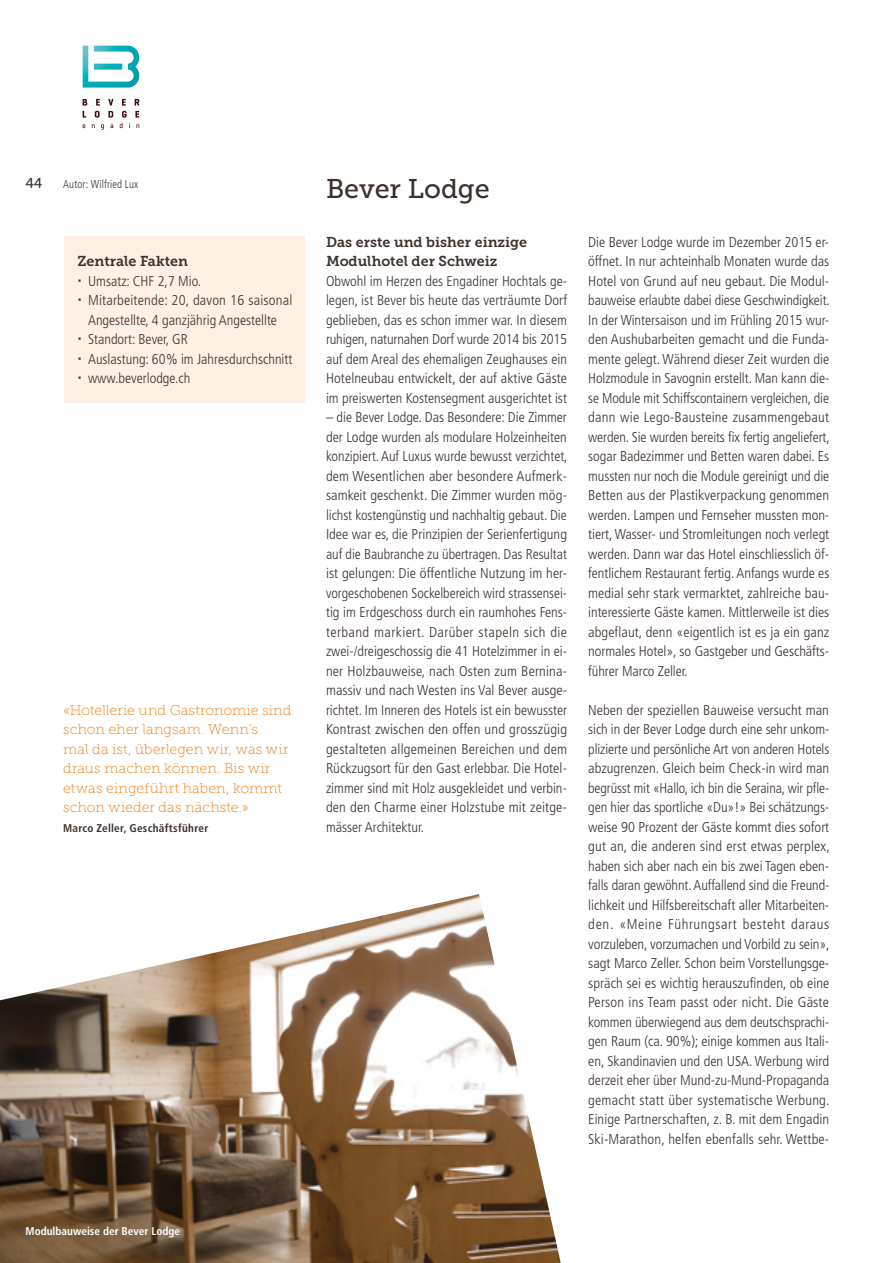
<style>
.page{position:relative;width:893px;height:1263px;background:#fff}
.page>*{position:absolute;margin:0;border:0;box-sizing:border-box;transform-origin:0 0}
.t1{font:27px "Museo Slab 500";color:#3c322d}
.t2{font:300 condensed 14.25px/19.5px "Frutiger";letter-spacing:-.005em;color:#3c322d;text-align:justify}
.t3{font:14.25px/19.5px "Museo Slab 100";letter-spacing:.01em;color:#ef7d14}
.t4{font:14.25px/19.5px "Museo Slab 700";color:#3c322d}
.t5{font:14.25px "Museo Slab 500";color:#3c322d}
.t6{font:700 condensed 11.25px "Frutiger";letter-spacing:.02em;color:#3c322d}
.t7{font:700 condensed 11.25px "Frutiger";color:#fff}
.t8{font:300 condensed 11.25px "Frutiger";letter-spacing:.015em;color:#3c322d;scale:.95 1}
</style>
<div class="page">
<div style="left:65px;top:237px;width:240px;height:166px;background:#fef0e2"></div>
<svg style="left:83px;top:99px;width:4px;height:19px"></svg>
<svg style="left:95px;top:99px;width:5px;height:19px"></svg>
<svg style="left:108px;top:99px;width:5px;height:19px"></svg>
<svg style="left:92px;top:124px;width:3px;height:4px"></svg>
<svg style="left:101px;top:124px;width:3px;height:6px"></svg>
<svg style="left:110px;top:124px;width:3px;height:4px"></svg>
<svg style="left:120px;top:99px;width:19px;height:29px"></svg>
<svg style="left:83px;top:46px;width:56px;height:42px"></svg>
<img style="left:0;top:894px;width:561px;height:369px">
<p class="t5" style="left:25px;top:175px;width:19px">44</p>
<h1 class="t1" style="left:326px;top:173px;width:165px">Bever Lodge</h1>
<p class="t4" style="left:326px;top:232px;width:203px">Das erste und bisher einzige<br>Modulhotel der Schweiz</p>
<p class="t2" style="left:326px;top:271px;width:243px">Obwohl im Herzen des Engadiner Hochtals ge&shy;legen, ist Bever bis heute das verträumte Dorf geblieben, das es schon immer war. In diesem ruhigen, naturnahen Dorf wurde 2014 bis 2015 auf dem Areal des ehemaligen Zeughauses ein Hotelneubau entwickelt, der auf aktive Gäste im preiswerten Kostensegment ausgerichtet ist</p>
<p class="t2" style="left:326px;top:408px;width:243px">– die Bever Lodge. Das Besondere: Die Zimmer der Lodge wurden als modulare Holzeinheiten konzipiert. Auf Luxus wurde bewusst verzichtet, dem Wesentlichen aber besondere Aufmerk&shy;samkeit geschenkt. Die Zimmer wurden mög&shy;lichst kostengünstig und nachhaltig gebaut. Die Idee war es, die Prinzipien der Serienfertigung auf die Baubranche zu übertragen. Das Resultat ist gelungen: Die öffentliche Nutzung im her&shy;vorgeschobenen Sockelbereich wird strassensei&shy;tig im Erdgeschoss durch ein raumhohes Fens&shy;terband markiert. Darüber stapeln sich die zwei-/dreigeschossig die 41 Hotelzimmer in ei&shy;ner Holzbauweise, nach Osten zum Bernina&shy;massiv und nach Westen ins Val Bever ausge&shy;richtet. Im Inneren des Hotels ist ein bewusster Kontrast zwischen den offen und grosszügig gestalteten allgemeinen Bereichen und dem Rückzugsort für den Gast erlebbar. Die Hotel&shy;zimmer sind mit Holz ausgekleidet und verbin&shy;den den Charme einer Holzstube mit zeitge&shy;mässer Architektur.</p>
<p class="t8" style="left:63px;top:178px;width:81px">Autor: Wilfried Lux</p>
<p class="t4" style="left:77px;top:252px;width:112px">Zentrale Fakten</p>
<p class="t2" style="left:88px;top:271px;width:206px;text-align:left">Umsatz: CHF 2,7 Mio.<br>Mitarbeitende: 20, davon 16 saisonal<br>Angestellte, 4 ganzjährig Angestellte<br>Standort: Bever, GR<br>Auslastung: 60% im Jahresdurchschnitt www.beverlodge.ch</p>
<p class="t3" style="left:63px;top:700px;width:230px">«Hotellerie und Gastronomie sind schon eher langsam. Wenn’s<br>mal da ist, überlegen wir, was wir draus machen können. Bis wir etwas eingeführt haben, kommt schon wieder das nächste. »</p>
<p class="t6" style="left:63px;top:821px;width:147px">Marco Zeller, Geschäftsführer</p>
<p class="t2" style="left:588px;top:232px;width:243px;text-align:left">Die Bever Lodge wurde im Dezember 2015 er&shy;öffnet. In nur achteinhalb Monaten wurde das Hotel von Grund auf neu gebaut. Die Modul&shy;bauweise erlaubte dabei diese Geschwindigkeit.<br>In der Wintersaison und im Frühling 2015 wur&shy;den Aushubarbeiten gemacht und die Funda&shy;mente gelegt. Während dieser Zeit wurden die Holzmodule in Savognin erstellt. Man kann die&shy;se Module mit Schiffscontainern vergleichen, die dann wie Lego-Bausteine zusammengebaut werden. Sie wurden bereits fix fertig angeliefert, sogar Badezimmer und Betten waren dabei. Es mussten nur noch die Module gereinigt und die Betten aus der Plastikverpackung genommen werden. Lampen und Fernseher mussten mon&shy;tiert, Wasser- und Stromleitungen noch verlegt werden. Dann war das Hotel einschliesslich öf&shy;fentlichem Restaurant fertig. Anfangs wurde es medial sehr stark vermarktet, zahlreiche bau&shy;interessierte Gäste kamen. Mittlerweile ist dies abgeflaut, denn «eigentlich ist es ja ein ganz normales Hotel», so Gastgeber und Geschäfts&shy;führer Marco Zeller.</p>
<p class="t2" style="left:588px;top:700px;width:243px">Neben der speziellen Bauweise versucht man sich in der Bever Lodge durch eine sehr unkom&shy;plizierte und persönliche Art von anderen Hotels abzugrenzen. Gleich beim Check-in wird man begrüsst mit «Hallo, ich bin die Seraina, wir pfle&shy;gen hier das sportliche «Du»!» Bei schätzungs&shy;weise 90 Prozent der Gäste kommt dies sofort gut an, die anderen sind erst etwas perplex, haben sich aber nach ein bis zwei Tagen eben&shy;falls daran gewöhnt. Auffallend sind die Freund&shy;lichkeit und Hilfsbereitschaft aller Mitarbeiten&shy;den. «Meine Führungsart besteht daraus vorzuleben, vorzumachen und Vorbild zu sein», sagt Marco Zeller. Schon beim Vorstellungsge&shy;spräch sei es wichtig herauszufinden, ob eine Person ins Team passt oder nicht. Die Gäste kommen überwiegend aus dem deutschsprachi&shy;gen Raum (ca. 90%); einige kommen aus Itali&shy;en, Skandinavien und den USA. Werbung wird derzeit eher über Mund-zu-Mund-Propaganda gemacht statt über systematische Werbung.<br>Einige Partnerschaften, z. B. mit dem Engadin Ski-Marathon, helfen ebenfalls sehr. Wettbe-</p>
<p class="t7" style="left:26px;top:1225px;width:156px">Modulbauweise der Bever Lodge</p>
</div>
